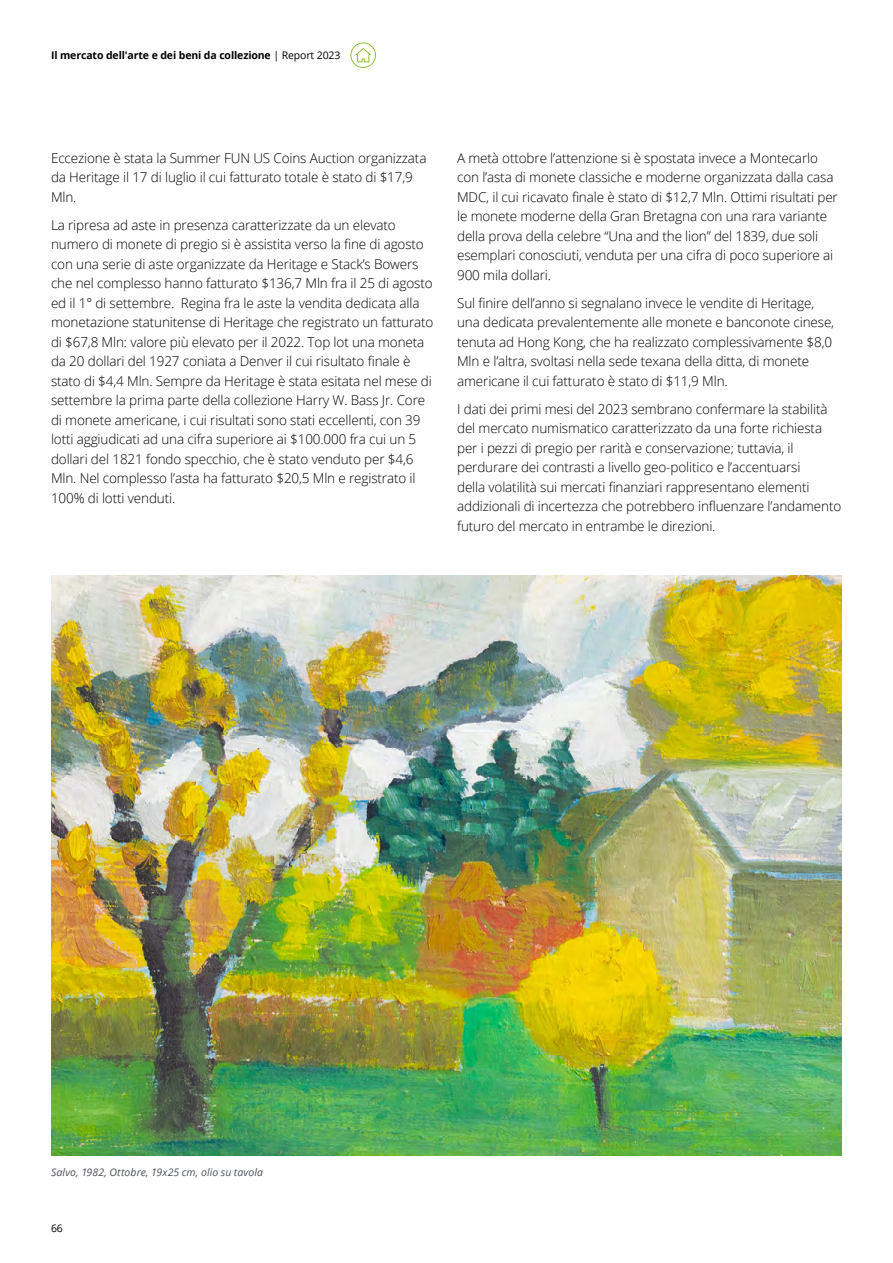
<style>
.page{position:relative;width:893px;height:1263px;background:#fff}
.page>*{position:absolute;margin:0;border:0;box-sizing:border-box;transform-origin:0 0}
.t1{font:300 13.5px/19.5px "Open Sans";letter-spacing:-.01em;color:#000}
.t2{font:700 10.5px "Open Sans";letter-spacing:-.01em;color:#000}
.t3{font:italic 10.5px "Open Sans";letter-spacing:.01em;color:#4f535a}
.t4{font:10.5px "Open Sans";color:#000}
.s1{font-weight:400}
</style>
<div class="page">
<svg style="left:350px;top:42px;width:26px;height:26px"></svg>
<img style="left:51px;top:575px;width:791px;height:580px">
<p class="t2" style="left:51px;top:48px;width:291px">Il mercato dell'arte e dei beni da collezione <span class="s1">| Report 2023</span></p>
<p class="t1" style="left:51px;top:148px;width:377px">Eccezione è stata la Summer FUN US Coins Auction organizzata da Heritage il 17 di luglio il cui fatturato totale è stato di $17,9<br>Mln.</p>
<p class="t1" style="left:51px;top:215px;width:384px">La ripresa ad aste in presenza caratterizzate da un elevato numero di monete di pregio si è assistita verso la fine di agosto con una serie di aste organizzate da Heritage e Stack’s Bowers che nel complesso hanno fatturato $136,7 Mln fra il 25 di agosto ed il 1° di settembre. Regina fra le aste la vendita dedicata alla monetazione statunitense di Heritage che registrato un fatturato di $67,8 Mln: valore più elevato per il 2022. Top lot una moneta da 20 dollari del 1927 coniata a Denver il cui risultato finale è stato di $4,4 Mln. Sempre da Heritage è stata esitata nel mese di settembre la prima parte della collezione Harry W. Bass Jr. Core di monete americane, i cui risultati sono stati eccellenti, con 39 lotti aggiudicati ad una cifra superiore ai $100.000 fra cui un 5 dollari del 1821 fondo specchio, che è stato venduto per $4,6<br>Mln. Nel complesso l’asta ha fatturato $20,5 Mln e registrato il 100% di lotti venduti.</p>
<p class="t1" style="left:457px;top:148px;width:382px">A metà ottobre l’attenzione si è spostata invece a Montecarlo con l’asta di monete classiche e moderne organizzata dalla casa MDC, il cui ricavato finale è stato di $12,7 Mln. Ottimi risultati per le monete moderne della Gran Bretagna con una rara variante della prova della celebre “Una and the lion” del 1839, due soli esemplari conosciuti, venduta per una cifra di poco superiore ai 900 mila dollari.</p>
<p class="t1" style="left:457px;top:293px;width:379px">Sul finire dell’anno si segnalano invece le vendite di Heritage, una dedicata prevalentemente alle monete e banconote cinese, tenuta ad Hong Kong, che ha realizzato complessivamente $8,0<br>Mln e l’altra, svoltasi nella sede texana della ditta, di monete americane il cui fatturato è stato di $11,9 Mln.</p>
<p class="t1" style="left:457px;top:399px;width:386px">I dati dei primi mesi del 2023 sembrano confermare la stabilità del mercato numismatico caratterizzato da una forte richiesta per i pezzi di pregio per rarità e conservazione; tuttavia, il perdurare dei contrasti a livello geo-politico e l’accentuarsi<br>della volatilità sui mercati finanziari rappresentano elementi addizionali di incertezza che potrebbero influenzare l’andamento futuro del mercato in entrambe le direzioni.</p>
<p class="t3" style="left:51px;top:1165px;width:214px">Salvo, 1982, Ottobre, 19x25 cm, olio su tavola</p>
<p class="t4" style="left:51px;top:1221px;width:13px">66</p>
</div>
